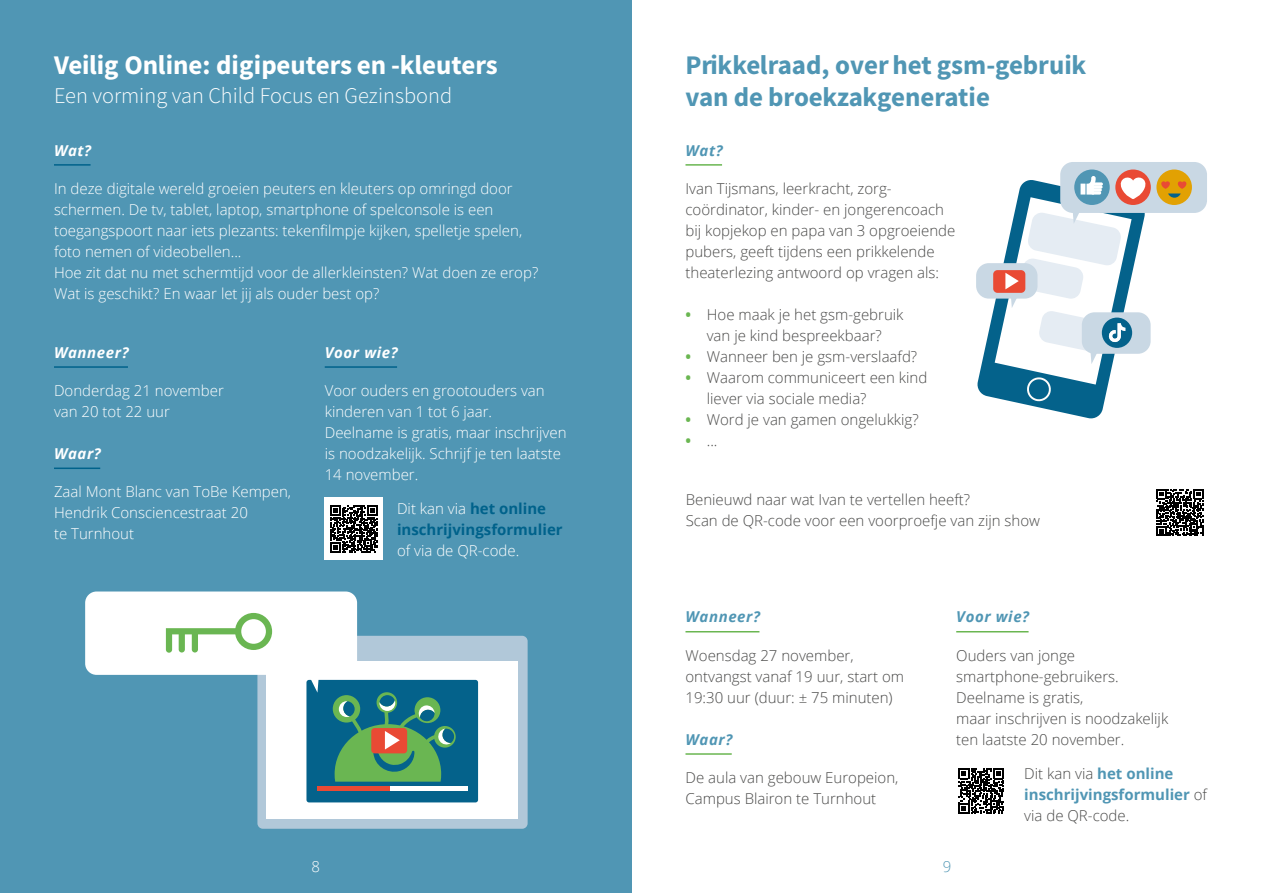
<style>
.page{position:relative;width:1263px;height:893px;background:#fff}
.page>*{position:absolute;margin:0;border:0;box-sizing:border-box;transform-origin:0 0}
.t1{font:27px/32.4px "Source Sans Variable";letter-spacing:-.005em;color:#5096b4}
.t2{font:27px "Source Sans Variable";color:#fff}
.t3{font:22.35px "Source Sans Variable";color:#fff}
.t4{font:300 15px/21px "Open Sans";color:#4a4a49}
.t5{font:300 15px/21px "Open Sans";color:#fff}
.t6{font:700 15px/21px "Open Sans";color:#5096b4}
.t7{font:700 15px/21px "Open Sans";color:#00628b}
.t8{font:italic 700 15px "Open Sans";letter-spacing:.04em;color:#fff}
.t9{font:italic 700 15px "Open Sans";letter-spacing:.04em;color:#5096b4}
.t10{font:300 15px "Open Sans";color:#5096b4}
.s1{font-weight:300;color:#fff}
.s2{font-weight:700;color:#6ab651}
.s3{font-weight:300;color:#4a4a49}
</style>
<div class="page">
<div style="left:0;top:0;width:631px;height:893px;background:#5096b4"></div>
<hr style="left:54px;top:164px;width:37px;height:2px;background:#00628b">
<hr style="left:54px;top:366px;width:74px;height:2px;background:#00628b">
<hr style="left:54px;top:468px;width:46px;height:1px;background:#00628b">
<hr style="left:325px;top:366px;width:72px;height:2px;background:#00628b">
<div style="left:257px;top:636px;width:271px;height:193px;background:#b1c8d9;border-radius:5px"></div>
<div style="left:267px;top:661px;width:251px;height:157px;background:#fff"></div>
<div style="left:306px;top:680px;width:172px;height:122px;background:#04628b;border-radius:3px"></div>
<div style="left:317px;top:786px;width:151px;height:5px;background:#fff"></div>
<div style="left:317px;top:786px;width:73px;height:5px;background:#e94a34"></div>
<div style="left:333px;top:695px;width:27px;height:28px;background:#6ab652;border-radius:50%"></div>
<div style="left:377px;top:692px;width:20px;height:21px;background:#6ab652;border-radius:50%"></div>
<svg style="left:335px;top:695px;width:120px;height:87px"></svg>
<div style="left:85px;top:591px;width:272px;height:84px;background:#fff;border-radius:11px"></div>
<svg style="left:306px;top:679px;width:14px;height:14px"></svg>
<svg style="left:166px;top:613px;width:106px;height:40px"></svg>
<div style="left:179px;top:629px;width:6px;height:23px;background:#6ab652;border-radius:3px"></div>
<div style="left:192px;top:629px;width:6px;height:23px;background:#6ab652;border-radius:3px"></div>
<hr style="left:685px;top:164px;width:37px;height:2px;background:#6ab651">
<hr style="left:685px;top:631px;width:74px;height:1px;background:#6ab651">
<hr style="left:685px;top:753px;width:47px;height:2px;background:#6ab651">
<hr style="left:956px;top:631px;width:72px;height:1px;background:#6ab651">
<div style="left:1060px;top:162px;width:147px;height:51px;background:#c9d8e4;border-radius:13px"></div>
<svg style="left:1074px;top:169px;width:36px;height:36px"></svg>
<div style="left:1156px;top:169px;width:36px;height:36px;background:#e2a103;border-radius:50%"></div>
<svg style="left:1161px;top:181px;width:26px;height:17px"></svg>
<svg style="left:1115px;top:169px;width:36px;height:36px"></svg>
<svg style="left:976px;top:174px;width:173px;height:245px"></svg>
<div style="left:325px;top:498px;width:58px;height:62px;background:#fff"></div>
<svg style="left:330px;top:505px;width:47px;height:47px"></svg>
<svg style="left:958px;top:768px;width:46px;height:46px"></svg>
<svg style="left:1156px;top:489px;width:47px;height:47px"></svg>
<h1 class="t2" style="left:54px;top:49px;width:445px">Veilig Online: digipeuters en -kleuters</h1>
<h2 class="t3" style="left:54px;top:82px;width:400px">Een vorming van Child Focus en Gezinsbond</h2>
<p class="t8" style="left:54px;top:140px;width:39px">Wat?</p>
<p class="t5" style="left:54px;top:178px;width:486px">In deze digitale wereld groeien peuters en kleuters op omringd door schermen. De tv, tablet, laptop, smartphone of spelconsole is een toegangspoort naar iets plezants: tekenfilmpje kijken, spelletje spelen, foto nemen of videobellen...<br>Hoe zit dat nu met schermtijd voor de allerkleinsten? Wat doen ze erop?<br>Wat is geschikt? En waar let jij als ouder best op?</p>
<p class="t8" style="left:54px;top:342px;width:76px">Wanneer?</p>
<p class="t5" style="left:54px;top:380px;width:171px">Donderdag 21 november van 20 tot 22 uur</p>
<p class="t8" style="left:54px;top:443px;width:48px">Waar?</p>
<p class="t5" style="left:54px;top:481px;width:239px">Zaal Mont Blanc van ToBe Kempen,<br>Hendrik Consciencestraat 20<br>te Turnhout</p>
<p class="t8" style="left:325px;top:342px;width:74px">Voor wie?</p>
<p class="t5" style="left:325px;top:380px;width:243px">Voor ouders en grootouders van kinderen van 1 tot 6 jaar.<br>Deelname is gratis, maar inschrijven is noodzakelijk. Schrijf je ten laatste<br>14 november.</p>
<p class="t7" style="left:397px;top:497px;width:167px"><span class="s1">Dit kan via</span> het online inschrijvingsformulier</p>
<p class="t5" style="left:397px;top:539px;width:124px">of via de QR-code.</p>
<p class="t5" style="left:311px;top:855px;width:10px">8</p>
<h1 class="t1" style="left:685px;top:49px;width:402px">Prikkelraad, over het gsm-gebruik van de broekzakgeneratie</h1>
<p class="t9" style="left:685px;top:140px;width:39px">Wat?</p>
<p class="t4" style="left:685px;top:178px;width:271px">Ivan Tijsmans, leerkracht, zorg&shy;coördinator, kinder- en jongerencoach bij kopjekop en papa van 3 opgroeiende pubers, geeft tijdens een prikkelende theaterlezing antwoord op vragen als:</p>
<p class="t4" style="left:685px;top:304px;width:220px;text-align:center"><span class="s2">•</span> Hoe maak je het gsm-gebruik van je kind bespreekbaar?</p>
<p class="t4" style="left:685px;top:346px;width:233px"><span class="s2">•</span> Wanneer ben je gsm-verslaafd?</p>
<p class="t4" style="left:707px;top:367px;width:222px;text-indent:-21px"><span class="s2">•</span> Waarom communiceert een kind liever via sociale media?</p>
<p class="t4" style="left:685px;top:409px;width:235px"><span class="s2">•</span> Word je van gamen ongelukkig?</p>
<p class="t4" style="left:685px;top:430px;width:33px"><span class="s2">•</span> ...</p>
<p class="t4" style="left:686px;top:488px;width:356px">Benieuwd naar wat Ivan te vertellen heeft?<br>Scan de QR-code voor een voorproefje van zijn show</p>
<p class="t9" style="left:685px;top:606px;width:76px">Wanneer?</p>
<p class="t4" style="left:685px;top:644px;width:220px">Woensdag 27 november, ontvangst vanaf 19 uur, start om<br>19:30 uur (duur: ± 75 minuten)</p>
<p class="t9" style="left:685px;top:729px;width:48px">Waar?</p>
<p class="t4" style="left:685px;top:767px;width:214px">De aula van gebouw Europeion,<br>Campus Blairon te Turnhout</p>
<p class="t9" style="left:956px;top:606px;width:74px">Voor wie?</p>
<p class="t4" style="left:956px;top:644px;width:213px">Ouders van jonge smartphone-gebruikers.<br>Deelname is gratis,<br>maar inschrijven is noodzakelijk ten laatste 20 november.</p>
<p class="t6" style="left:1024px;top:762px;width:184px"><span class="s3">Dit kan via</span> het online inschrijvingsformulier <span class="s3">of via de QR-code.</span></p>
<p class="t10" style="left:943px;top:856px;width:10px">9</p>
</div>
